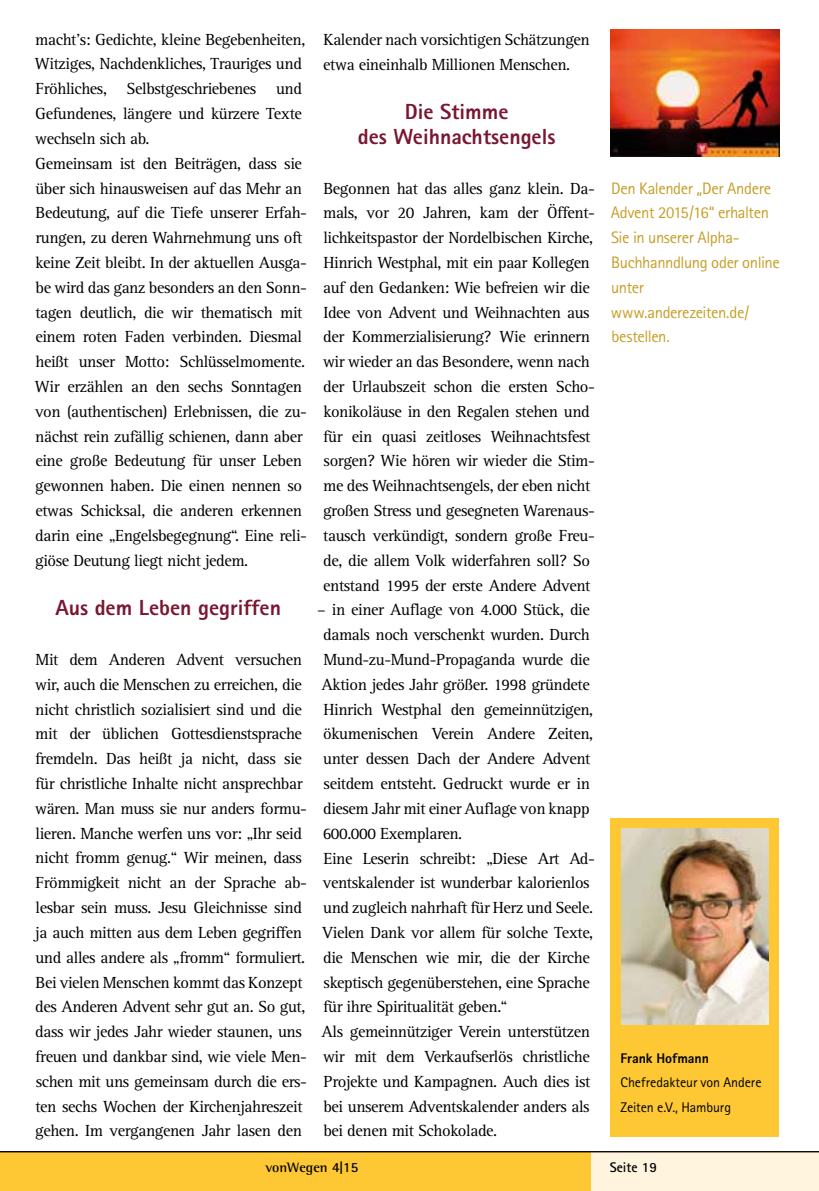
<style>
.page{position:relative;width:819px;height:1191px;background:#fff}
.page>*{position:absolute;margin:0;border:0;box-sizing:border-box;transform-origin:0 0}
.t1{font:800 21.88px/24.8px "Rotis Sans Serif";color:#791632;text-align:center}
.t2{font:16.62px/24.8px "Rotis Serif";letter-spacing:-.025em;color:#000}
.t3{font:16.62px/24.8px "Rotis Sans Serif";letter-spacing:-.025em;color:#c69f29}
.t4{font:14px/24.5px "Rotis Sans Serif";letter-spacing:-.005em;color:#000}
.t5{font:700 14px "Rotis Semi Serif";color:#000}
.t6{font:800 14px "Rotis Sans Serif";letter-spacing:-.005em;color:#000}
.t7{font:700 14px "Rotis Sans Serif";color:#000}
.s1{font-family:"Rotis Sans Serif"}
</style>
<div class="page">
<img style="left:610px;top:30px;width:169px;height:126px">
<div style="left:0;top:1151px;width:819px;height:40px;background:#fff4dd"></div>
<div style="left:0;top:1151px;width:590px;height:40px;background:#fdc833"></div>
<hr style="left:0;top:1151px;width:819px;height:1px;background:#000">
<div style="left:610px;top:818px;width:169px;height:318px;background:#fdc833"></div>
<img style="left:621px;top:828px;width:147px;height:196px">
<p class="t2" style="left:35px;top:27px;width:273px">macht’s: Gedichte, kleine Begebenheiten, Witziges, Nachdenkliches, Trauriges und Fröhliches, Selbstgeschriebenes und Gefundenes, längere und kürzere Texte wechseln sich ab.<br>Gemeinsam ist den Beiträgen, dass sie über sich hinausweisen auf das Mehr an Bedeutung, auf die Tiefe unserer Erfah&shy;rungen, zu deren Wahrnehmung uns oft keine Zeit bleibt. In der aktuellen Ausga&shy;be wird das ganz besonders an den Sonn&shy;tagen deutlich, die wir thematisch mit einem roten Faden verbinden. Diesmal heißt unser Motto: Schlüsselmomente.<br>Wir erzählen an den sechs Sonntagen von (authentischen) Erlebnissen, die zu&shy;nächst rein zufällig schienen, dann aber eine große Bedeutung für unser Leben gewonnen haben. Die einen nennen so etwas Schicksal, die anderen erkennen darin eine „Engelsbegegnung“. Eine reli&shy;giöse Deutung liegt nicht jedem.</p>
<h1 class="t1" style="left:55px;top:595px;width:227px">Aus dem Leben gegriffen</h1>
<p class="t2" style="left:35px;top:647px;width:273px">Mit dem Anderen Advent versuchen wir, auch die Menschen zu erreichen, die nicht christlich sozialisiert sind und die mit der üblichen Gottesdienstsprache fremdeln. Das heißt ja nicht, dass sie für christliche Inhalte nicht ansprechbar wären. Man muss sie nur anders formu&shy;lieren. Manche werfen uns vor: „Ihr seid nicht fromm genug.“ Wir meinen, dass Frömmigkeit nicht an der Sprache ab&shy;lesbar sein muss. Jesu Gleichnisse sind ja auch mitten aus dem Leben gegriffen und alles andere als „fromm“ formuliert.<br>Bei vielen Menschen kommt das Konzept des Anderen Advent sehr gut an. So gut, dass wir jedes Jahr wieder staunen, uns freuen und dankbar sind, wie viele Men&shy;schen mit uns gemeinsam durch die ers&shy;ten sechs Wochen der Kirchenjahreszeit gehen. Im vergangenen Jahr lasen den</p>
<p class="t2" style="left:323px;top:27px;width:268px">Kalender nach vorsichtigen Schätzungen etwa eineinhalb Millionen Menschen.</p>
<h1 class="t1" style="left:358px;top:99px;width:199px">Die Stimme<br>des Weihnachtsengels</h1>
<p class="t2" style="left:323px;top:176px;width:273px">Begonnen hat das alles ganz klein. Da&shy;mals, vor 20 Jahren, kam der Öffent&shy;lichkeitspastor der Nordelbischen Kirche, Hinrich Westphal, mit ein paar Kollegen auf den Gedanken: Wie befreien wir die Idee von Advent und Weihnachten aus der Kommerzialisierung? Wie erinnern wir wieder an das Besondere, wenn nach der Urlaubszeit schon die ersten Scho&shy;konikoläuse in den Regalen stehen und für ein quasi zeitloses Weihnachtsfest sorgen? Wie hören wir wieder die Stim&shy;me des Weihnachtsengels, der eben nicht großen Stress und gesegneten Warenaus&shy;tausch verkündigt, sondern große Freu&shy;de, die allem Volk widerfahren soll? So entstand 1995 der erste Andere Advent</p>
<p class="t2" style="left:317px;top:598px;width:279px">– in einer Auflage von 4.000 Stück, die damals noch verschenkt wurden. Durch Mund-zu-Mund-Propaganda wurde die Aktion jedes Jahr größer. 1998 gründete Hinrich Westphal den gemeinnützigen, ökumenischen Verein Andere Zeiten, unter dessen Dach der Andere Advent seitdem entsteht. Gedruckt wurde er in diesem Jahr mit einer Auflage von knapp 600.000 Exemplaren.<br>Eine Leserin schreibt: „Diese Art Ad&shy;ventskalender ist wunderbar kalorienlos und zugleich nahrhaft für Herz und Seele.<br>Vielen Dank vor allem für solche Texte, die Menschen wie mir, die der Kirche skeptisch gegenüberstehen, eine Sprache für ihre Spiritualität geben.“<br>Als gemeinnütziger Verein unterstützen wir mit dem Verkaufserlös christliche Projekte und Kampagnen. Auch dies ist bei unserem Adventskalender anders als bei denen mit Schokolade.</p>
<p class="t3" style="left:610px;top:175px;width:170px">Den Kalender „Der Andere<br>Advent 2015/16“ erhalten<br>Sie in unserer Alpha-<br>Buchhanndlung oder online unter www.anderezeiten.de/ bestellen.</p>
<p class="t6" style="left:620px;top:1049px;width:90px">Frank Hofmann</p>
<p class="t4" style="left:620px;top:1070px;width:143px">Chefredakteur von Andere<br>Zeiten e.V., Hamburg</p>
<p class="t5" style="left:265px;top:1159px;width:94px">vonWegen <span class="s1">4|15</span></p>
<p class="t7" style="left:609px;top:1158px;width:49px">Seite 19</p>
</div>
